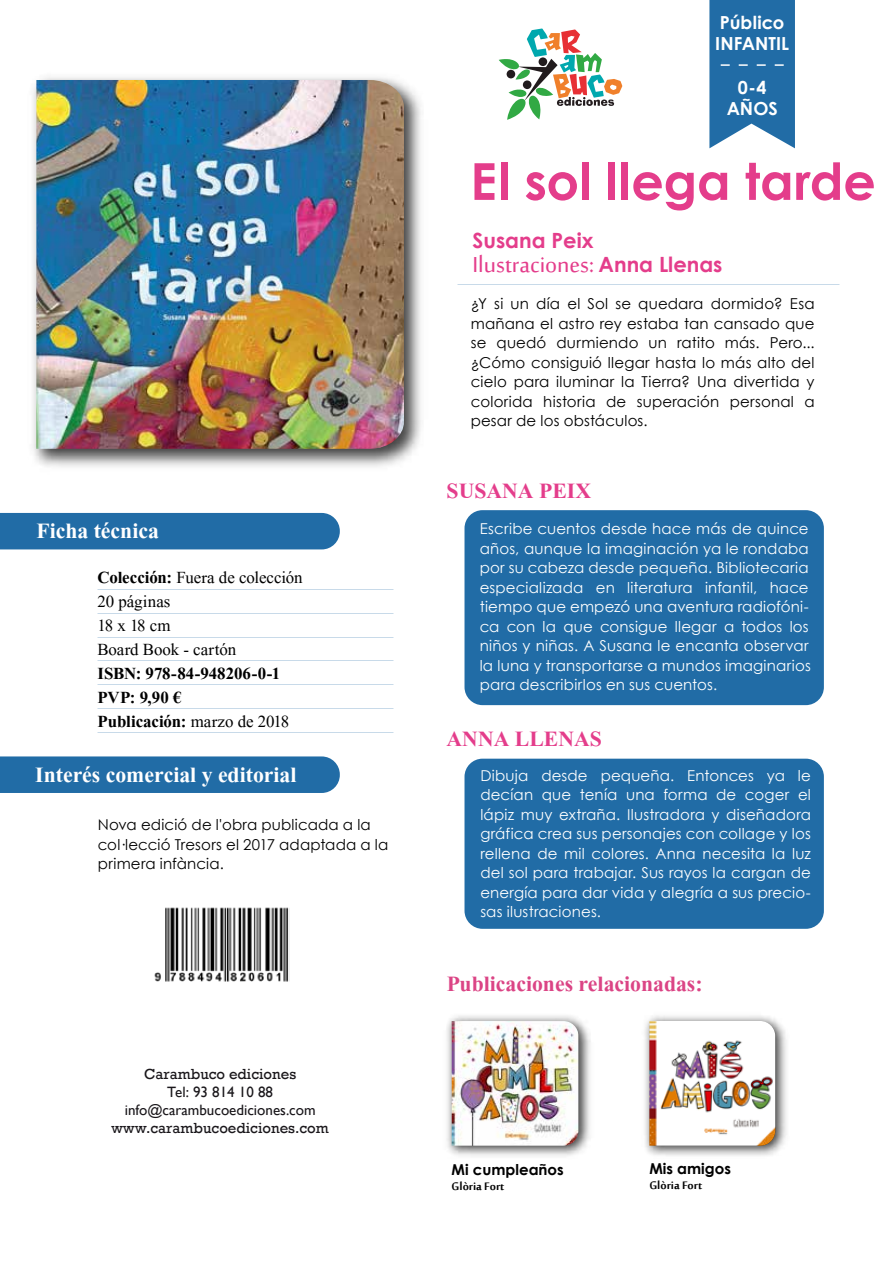
<style>
.page{position:relative;width:893px;height:1263px;background:#fff}
.page>*{position:absolute;margin:0;border:0;box-sizing:border-box;transform-origin:0 0}
.t1{font:700 51px "Century Gothic";letter-spacing:-.005em;color:#e43d8b}
.t2{font:30px "Sakkal Majalla";color:#e43d8b}
.t3{font:700 27px "Aparajita";color:#fff}
.t4{font:700 27px "Aparajita";color:#db4485}
.t5{font:700 27px "Aparajita";color:#e43d8b}
.t6{font:21px/24px "Aparajita";letter-spacing:-.005em;color:#000}
.t7{font:700 21px/24px "Aparajita";letter-spacing:-.005em;color:#000}
.t8{font:700 21px "Century Gothic";color:#e43d8b}
.t9{font:700 18px/21.6px "Century Gothic";letter-spacing:.005em;color:#fff}
.t10{font:15px/19.5px "Century Gothic";letter-spacing:.01em;color:#fff}
.t11{font:15px/19.5px "Century Gothic";letter-spacing:.01em;color:#000}
.t12{font:15px "Rockwell";color:#1a171b}
.t13{font:15px/18px "Gill Sans";color:#1a171b;text-align:center}
.t14{font:700 15px "Century Gothic";color:#000}
.t15{font:700 15px "Sakkal Majalla";color:#000}
.s1{font-weight:700}
.s2{font-weight:400}
.s3{font-family:"Century Gothic";font-weight:700;font-size:21px}
</style>
<div class="page">
<div style="left:464px;top:759px;width:360px;height:170px;background:#216ca6;border-radius:18px"></div>
<div style="left:464px;top:510px;width:360px;height:195px;background:#216ca6;border-radius:18px"></div>
<div style="left:0;top:513px;width:340px;height:36px;background:#216ca6"></div>
<div style="left:0;top:756px;width:340px;height:37px;background:#216ca6"></div>
<img style="left:154px;top:907px;width:135px;height:75px">
<img style="left:32px;top:77px;width:389px;height:390px">
<img style="left:36px;top:80px;width:368px;height:369px">
<svg style="left:709px;top:0;width:86px;height:148px;background:#3579ae"></svg>
<img style="left:644px;top:1015px;width:143px;height:141px">
<img style="left:649px;top:1021px;width:126px;height:125px">
<svg style="left:499px;top:29px;width:123px;height:91px"></svg>
<img style="left:446px;top:1015px;width:145px;height:141px">
<img style="left:452px;top:1021px;width:126px;height:125px">
<h3 class="t3" style="left:36px;top:519px;width:124px">Ficha técnica</h3>
<h3 class="t6" style="left:97px;top:568px;width:207px"><span class="s1">Colección:</span> Fuera de colección<br>20 páginas<br>18 x 18 cm<br>Board Book - cartón</h3>
<h3 class="t7" style="left:97px;top:664px;width:193px">ISBN: 978-84-948206-0-1<br>PVP: 9,90 €<br>Publicación: <span class="s2">marzo de 2018</span></h3>
<h3 class="t3" style="left:35px;top:762px;width:263px">Interés comercial y editorial</h3>
<p class="t11" style="left:98px;top:815px;width:292px">Nova edició de l'obra publicada a la col·lecció Tresors el 2017 adaptada a la primera infància.</p>
<p class="t12" style="left:144px;top:1065px;width:154px">Carambuco ediciones</p>
<p class="t13" style="left:125px;top:1083px;width:192px">Tel: 93 814 10 88 info@carambucoediciones.com</p>
<p class="t12" style="left:112px;top:1119px;width:219px">www.carambucoediciones.com</p>
<p class="t9" style="left:715px;top:11px;width:75px">Público<br>INFANTIL</p>
<p class="t9" style="left:727px;top:75px;width:52px;text-align:center">0-4<br>AÑOS</p>
<h1 class="t1" style="left:470px;top:143px;width:407px">El sol llega tarde</h1>
<h3 class="t8" style="left:472px;top:224px;width:122px">Susana Peix</h3>
<h2 class="t2" style="left:472px;top:248px;width:251px">Ilustraciones: <span class="s3">Anna Llenas</span></h2>
<p class="t11" style="left:471px;top:294px;width:345px;text-align:justify">¿Y si un día el Sol se quedara dormido? Esa mañana el astro rey estaba tan cansado que se quedó durmiendo un ratito más. Pero... ¿Cómo consiguió llegar hasta lo más alto del cielo para iluminar la Tierra? Una divertida y colorida historia de superación personal a pesar de los obstáculos.</p>
<h3 class="t5" style="left:447px;top:478px;width:146px">SUSANA PEIX</h3>
<p class="t10" style="left:480px;top:519px;width:333px">Escribe cuentos desde hace más de quince años, aunque la imaginación ya le rondaba por su cabeza desde pequeña. Bibliotecaria especializada en literatura infantil, hace tiempo que empezó una aventura radiofóni&shy;ca con la que consigue llegar a todos los niños y niñas. A Susana le encanta observar la luna y transportarse a mundos imaginarios para describirlos en sus cuentos.</p>
<h3 class="t5" style="left:447px;top:726px;width:157px">ANNA LLENAS</h3>
<p class="t10" style="left:480px;top:765px;width:332px;text-align:justify">Dibuja desde pequeña. Entonces ya le decían que tenía una forma de coger el lápiz muy extraña. Ilustradora y diseñadora gráfica crea sus personajes con collage y los rellena de mil colores. Anna necesita la luz del sol para trabajar. Sus rayos la cargan de energía para dar vida y alegría a sus precio&shy;sas ilustraciones.</p>
<h3 class="t4" style="left:447px;top:971px;width:257px">Publicaciones relacionadas:</h3>
<p class="t14" style="left:452px;top:1158px;width:114px">Mi cumpleaños</p>
<p class="t15" style="left:452px;top:1178px;width:54px">Glòria Fort</p>
<p class="t14" style="left:649px;top:1157px;width:83px">Mis amigos</p>
<p class="t15" style="left:649px;top:1177px;width:54px">Glòria Fort</p>
</div>
